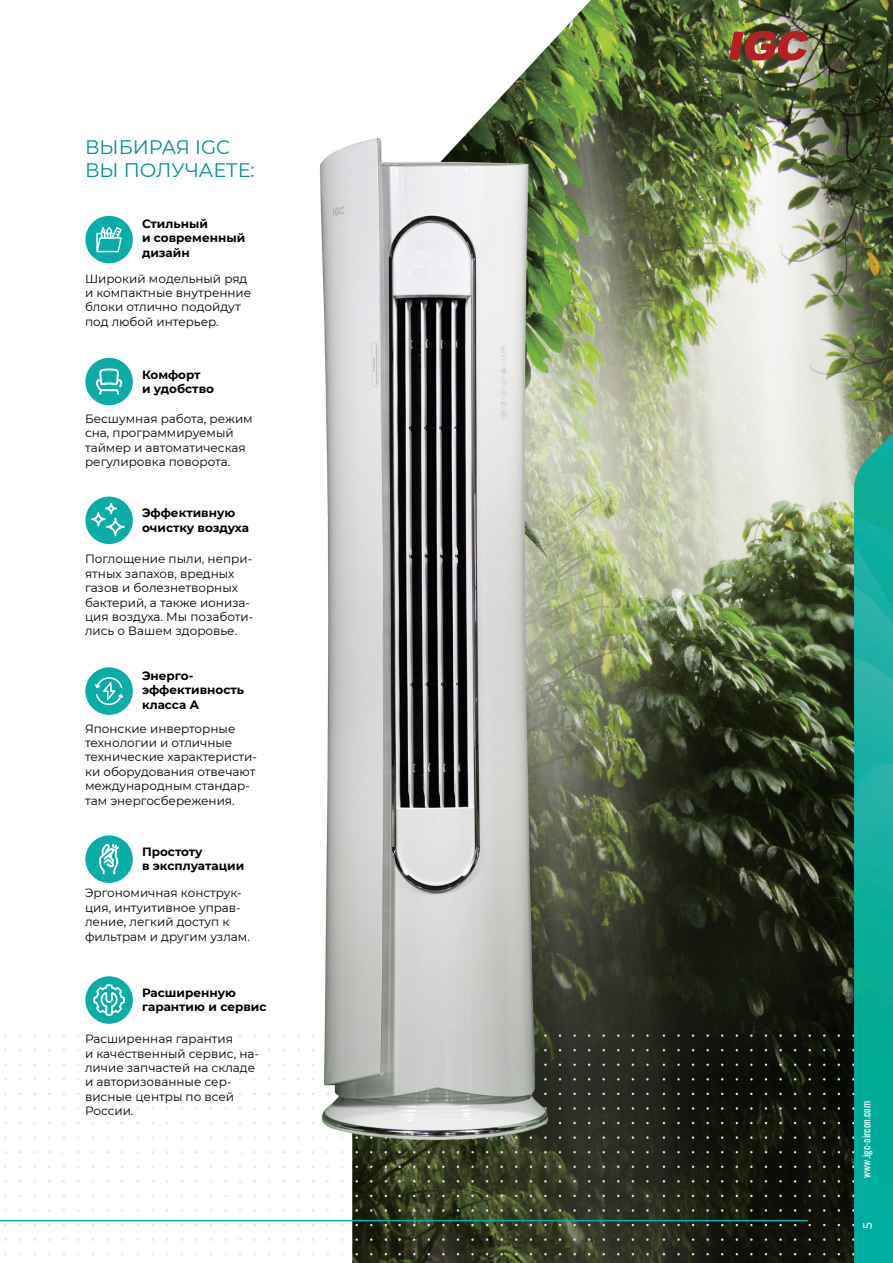
<style>
.page{position:relative;width:893px;height:1263px;background:#fff}
.page>*{position:absolute;margin:0;border:0;box-sizing:border-box;transform-origin:0 0}
.t1{font:19.5px/23.4px "Montserrat";color:#008f93}
.t2{font:12px/14.4px "Montserrat";color:#000}
.t3{font:700 12px/14.4px "Montserrat";color:#000}
.t4{font:500 12px "Montserrat";color:#fff}
.t5{font:10.5px "Oswald";color:#fff}
</style>
<div class="page">
<img style="left:0;top:0;width:893px;height:1263px">
<svg style="left:85px;top:216px;width:48px;height:47px"></svg>
<div style="left:87px;top:217px;width:45px;height:45px;background:#08aea6;border-radius:50%"></div>
<svg style="left:85px;top:358px;width:48px;height:47px"></svg>
<div style="left:87px;top:359px;width:45px;height:45px;background:#08aea6;border-radius:50%"></div>
<svg style="left:85px;top:497px;width:48px;height:47px"></svg>
<div style="left:87px;top:498px;width:45px;height:45px;background:#08aea6;border-radius:50%"></div>
<svg style="left:85px;top:667px;width:48px;height:48px"></svg>
<div style="left:87px;top:669px;width:45px;height:45px;background:#08aea6;border-radius:50%"></div>
<svg style="left:85px;top:835px;width:48px;height:48px"></svg>
<div style="left:87px;top:837px;width:45px;height:45px;background:#08aea6;border-radius:50%"></div>
<svg style="left:85px;top:976px;width:48px;height:48px"></svg>
<div style="left:87px;top:977px;width:45px;height:45px;background:#08aea6;border-radius:50%"></div>
<svg style="left:96px;top:227px;width:26px;height:25px"></svg>
<svg style="left:96px;top:368px;width:26px;height:27px"></svg>
<svg style="left:91px;top:503px;width:34px;height:33px"></svg>
<svg style="left:95px;top:677px;width:28px;height:28px"></svg>
<svg style="left:99px;top:832px;width:21px;height:51px"></svg>
<svg style="left:93px;top:984px;width:32px;height:32px"></svg>
<svg style="left:729px;top:31px;width:79px;height:29px;background:#9e4a3e"></svg>
<svg style="left:854px;top:413px;width:39px;height:350px;background:#35a99a"></svg>
<img style="left:854px;top:433px;width:39px;height:82px">
<img style="left:854px;top:515px;width:39px;height:31px">
<img style="left:854px;top:546px;width:39px;height:39px">
<img style="left:854px;top:585px;width:39px;height:94px">
<img style="left:854px;top:763px;width:39px;height:500px">
<h1 class="t1" style="left:85px;top:134px;width:171px">ВЫБИРАЯ IGC<br>ВЫ ПОЛУЧАЕТЕ:</h1>
<p class="t3" style="left:142px;top:216px;width:105px">Стильный<br>и современный дизайн</p>
<p class="t2" style="left:85px;top:271px;width:168px">Широкий модельный ряд и компактные внутренние блоки отлично подойдут под любой интерьер.</p>
<p class="t3" style="left:142px;top:367px;width:73px">Комфорт<br>и удобство</p>
<p class="t2" style="left:85px;top:411px;width:169px">Бесшумная работа, режим сна, программируемый таймер и автоматическая регулировка поворота.</p>
<p class="t3" style="left:142px;top:505px;width:109px">Эффективную очистку воздуха</p>
<p class="t2" style="left:85px;top:552px;width:170px">Поглощение пыли, непри&shy;ятных запахов, вредных газов и болезнетворных бактерий, а также иониза&shy;ция воздуха. Мы позаботи&shy;лись о Вашем здоровье.</p>
<p class="t3" style="left:142px;top:668px;width:104px">Энерго&shy;эффективность класса A</p>
<p class="t2" style="left:85px;top:721px;width:174px">Японские инверторные технологии и отличные технические характеристи&shy;ки оборудования отвечают международным стандар&shy;там энергосбережения.</p>
<p class="t3" style="left:142px;top:843px;width:104px">Простоту<br>в эксплуатации</p>
<p class="t2" style="left:85px;top:885px;width:165px">Эргономичная конструк&shy;ция, интуитивное управ&shy;ление, легкий доступ к фильтрам и другим узлам.</p>
<p class="t3" style="left:142px;top:985px;width:126px">Расширенную гарантию и сервис</p>
<p class="t2" style="left:85px;top:1031px;width:176px">Расширенная гарантия<br>и качественный сервис, на&shy;личие запчастей на складе и авторизованные сер&shy;висные центры по всей<br>России.</p>
<p class="t5" style="left:859px;top:1178px;width:78px;rotate:-90deg">www.igc-aircon.com</p>
<p class="t4" style="left:859px;top:1228px;width:8px;rotate:-90deg">5</p>
</div>
